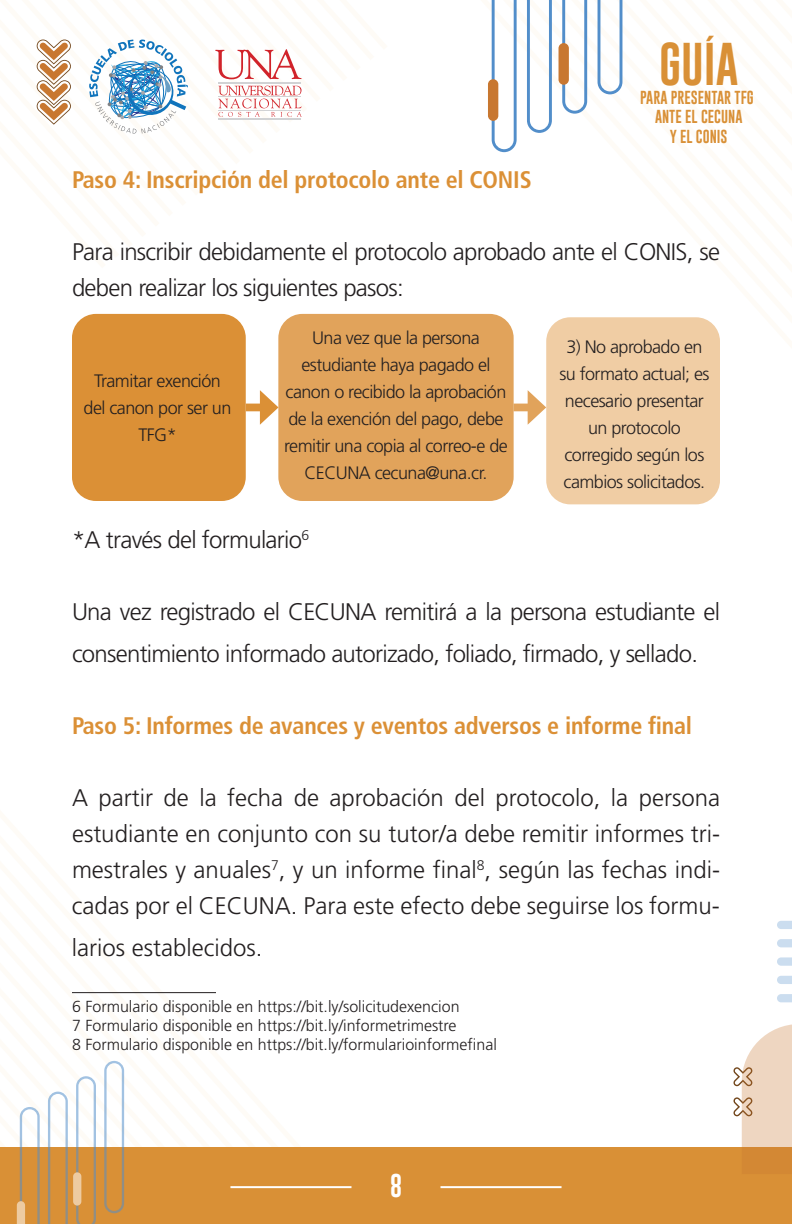
<style>
.page{position:relative;width:792px;height:1224px;background:#fff}
.page>*{position:absolute;margin:0;border:0;box-sizing:border-box;transform-origin:0 0}
.t1{font:44px "Gobold";color:#d99036}
.t2{font:300 24px/36px "Frutiger";letter-spacing:-.03em;color:#231f20}
.t3{font:700 condensed 24px "Frutiger";letter-spacing:-.01em;color:#db9036}
.t4{font:300 24px "Frutiger";color:#231f20}
.t5{font:24px "Gobold";color:#fff}
.t6{font:300 18px/27px "Frutiger";letter-spacing:-.03em;color:#231f20;text-align:center}
.t7{font:300 16px/19.2px "Frutiger";color:#231f20}
.t8{font:13.8px/19.2px "Gobold";color:#d99036;text-align:center}
</style>
<div class="page">
<svg style="left:492px;top:1px;width:25px;height:151px"></svg>
<svg style="left:527px;top:1px;width:25px;height:132px"></svg>
<svg style="left:562px;top:1px;width:25px;height:113px"></svg>
<svg style="left:598px;top:1px;width:24px;height:93px"></svg>
<div style="left:488px;top:79px;width:10px;height:42px;background:#c87730;border-radius:5px"></div>
<div style="left:559px;top:43px;width:10px;height:42px;background:#c87730;border-radius:5px"></div>
<div style="left:0;top:1147px;width:792px;height:77px;background:#d99036"></div>
<svg style="left:16px;top:993px;width:108px;height:231px"></svg>
<div style="left:73px;top:1172px;width:8px;height:34px;background:#edcba1;border-radius:4px"></div>
<svg style="left:733px;top:1024px;width:59px;height:123px"></svg>
<svg style="left:777px;top:994px;width:15px;height:8px"></svg>
<svg style="left:777px;top:976px;width:15px;height:8px"></svg>
<svg style="left:777px;top:957px;width:15px;height:9px"></svg>
<svg style="left:777px;top:939px;width:15px;height:8px"></svg>
<svg style="left:777px;top:921px;width:15px;height:8px"></svg>
<svg style="left:36px;top:39px;width:266px;height:95px"></svg>
<hr style="left:230px;top:1186px;width:121px;height:2px;background:#fff">
<hr style="left:441px;top:1186px;width:121px;height:2px;background:#fff">
<hr style="left:72px;top:992px;width:144px;height:1px;background:#231f20">
<div style="left:72px;top:314px;width:174px;height:187px;background:#db9036;border-radius:24px"></div>
<div style="left:546px;top:317px;width:174px;height:187px;background:#f0cda4;border-radius:24px"></div>
<div style="left:278px;top:314px;width:236px;height:187px;background:#e1a35b;border-radius:24px"></div>
<div style="left:246px;top:404px;width:21px;height:7px;background:#db9036"></div>
<svg style="left:260px;top:390px;width:19px;height:35px"></svg>
<div style="left:513px;top:404px;width:22px;height:7px;background:#e1a35b"></div>
<svg style="left:528px;top:390px;width:18px;height:35px"></svg>
<p class="t3" style="left:72px;top:166px;width:461px">Paso 4: Inscripción del protocolo ante el CONIS</p>
<h1 class="t1" style="left:659px;top:35px;width:81px">GUÍA</h1>
<p class="t8" style="left:640px;top:88px;width:115px">PARA PRESENTAR TFG<br>ANTE EL CECUNA<br>Y EL CONIS</p>
<p class="t2" style="left:72px;top:234px;width:650px">Para inscribir debidamente el protocolo aprobado ante el CONIS, se deben realizar los siguientes pasos:</p>
<p class="t6" style="left:84px;top:368px;width:149px">Tramitar exención del canon por ser un<br>TFG*</p>
<p class="t6" style="left:284px;top:325px;width:225px">Una vez que la persona estudiante haya pagado el canon o recibido la aprobación de la exención del pago, debe remitir una copia al correo-e de<br>CECUNA cecuna@una.cr.</p>
<p class="t2" style="left:72px;top:522px;width:239px">*A través del formulario<sup>6</sup></p>
<p class="t6" style="left:559px;top:334px;width:152px">3) No aprobado en su formato actual; es necesario presentar un protocolo corregido según los cambios solicitados.</p>
<p class="t2" style="left:72px;top:591px;width:649px;line-height:42px">Una vez registrado el CECUNA remitirá a la persona estudiante el consentimiento informado autorizado, foliado, firmado, y sellado.</p>
<p class="t3" style="left:72px;top:712px;width:622px">Paso 5: Informes de avances y eventos adversos e informe final</p>
<p class="t2" style="left:72px;top:780px;width:650px;text-align:justify">A partir de la fecha de aprobación del protocolo, la persona estudiante en conjunto con su tutor/a debe remitir informes tri&shy;mestrales y anuales<sup>7</sup>, y un informe final<sup>8</sup>, según las fechas indi&shy;cadas por el CECUNA. Para este efecto debe seguirse los formu-</p>
<p class="t4" style="left:72px;top:934px;width:192px">larios establecidos.</p>
<p class="t7" style="left:72px;top:997px;width:426px">6 Formulario disponible en https://bit.ly/solicitudexencion<br>7 Formulario disponible en https://bit.ly/informetrimestre<br>8 Formulario disponible en https://bit.ly/formularioinformefinal</p>
<p class="t5" style="left:390px;top:1170px;width:14px">8</p>
</div>
